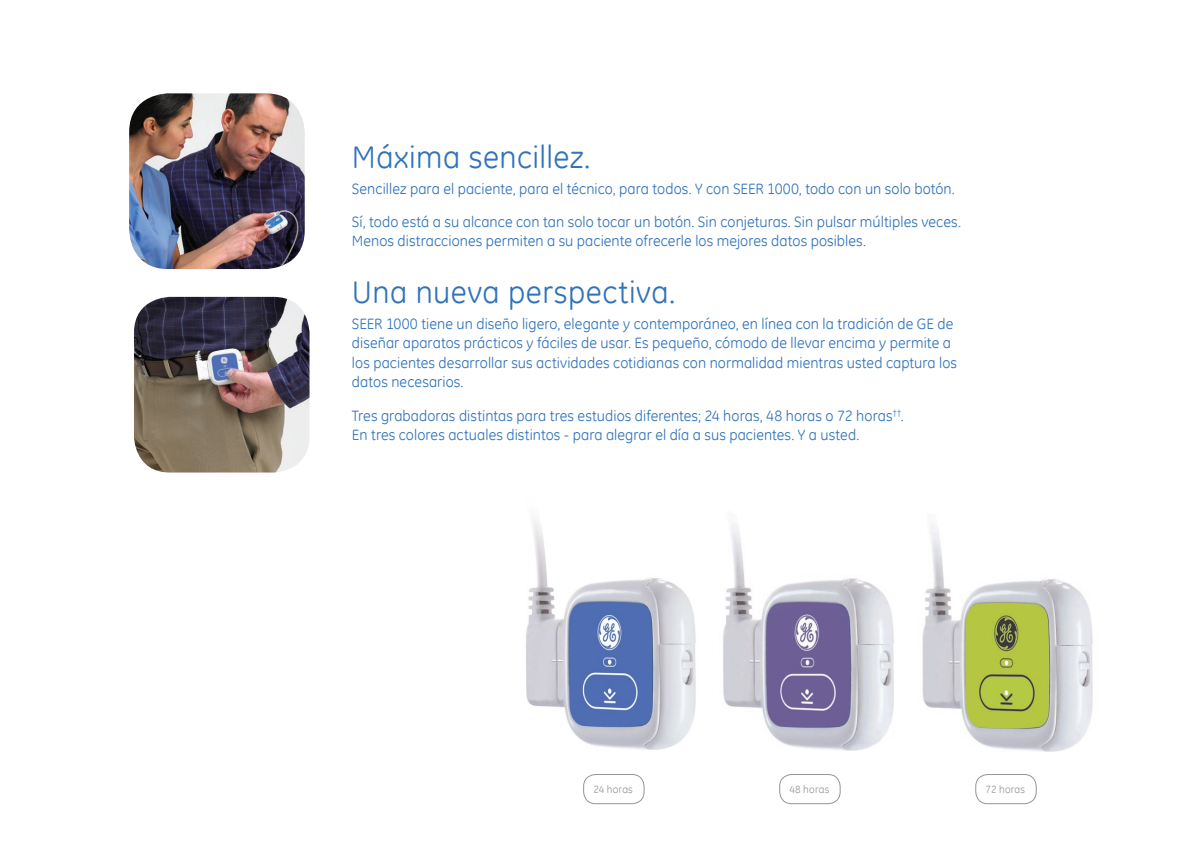
<style>
.page{position:relative;width:1191px;height:864px;background:#fff}
.page>*{position:absolute;margin:0;border:0;box-sizing:border-box;transform-origin:0 0}
.t1{font:31.5px "GE Inspira";letter-spacing:.015em;color:#3073ba}
.t2{font:15px/19.5px "GE Inspira";letter-spacing:.005em;color:#3073ba}
.t3{font:10.5px "GE Inspira";letter-spacing:.02em;color:#939598}
</style>
<div class="page">
<img style="left:526px;top:519px;width:170px;height:230px">
<img style="left:723px;top:523px;width:171px;height:226px">
<img style="left:922px;top:523px;width:171px;height:228px">
<img style="left:134px;top:297px;width:175px;height:175px">
<img style="left:129px;top:93px;width:176px;height:176px">
<div style="left:583px;top:773px;width:61px;height:30px;border:1px solid #939598;border-radius:12px"></div>
<div style="left:779px;top:773px;width:61px;height:30px;border:1px solid #939598;border-radius:12px"></div>
<div style="left:975px;top:773px;width:61px;height:30px;border:1px solid #939598;border-radius:12px"></div>
<h1 class="t1" style="left:352px;top:136px;width:240px">Máxima sencillez.</h1>
<p class="t2" style="left:352px;top:178px;width:604px">Sencillez para el paciente, para el técnico, para todos. Y con SEER 1000, todo con un solo botón.</p>
<p class="t2" style="left:352px;top:211px;width:610px">Sí, todo está a su alcance con tan solo tocar un botón. Sin conjeturas. Sin pulsar múltiples veces.<br>Menos distracciones permiten a su paciente ofrecerle los mejores datos posibles.</p>
<h1 class="t1" style="left:352px;top:271px;width:325px">Una nueva perspectiva.</h1>
<p class="t2" style="left:352px;top:313px;width:607px">SEER 1000 tiene un diseño ligero, elegante y contemporáneo, en línea con la tradición de GE de diseñar aparatos prácticos y fáciles de usar. Es pequeño, cómodo de llevar encima y permite a los pacientes desarrollar sus actividades cotidianas con normalidad mientras usted captura los datos necesarios.</p>
<p class="t2" style="left:352px;top:405px;width:553px">Tres grabadoras distintas para tres estudios diferentes; 24 horas, 48 horas o 72 horas<sup>††</sup>.<br>En tres colores actuales distintos - para alegrar el día a sus pacientes. Y a usted.</p>
<p class="t3" style="left:593px;top:782px;width:41px">24 horas</p>
<p class="t3" style="left:789px;top:782px;width:41px">48 horas</p>
<p class="t3" style="left:985px;top:782px;width:41px">72 horas</p>
</div>
